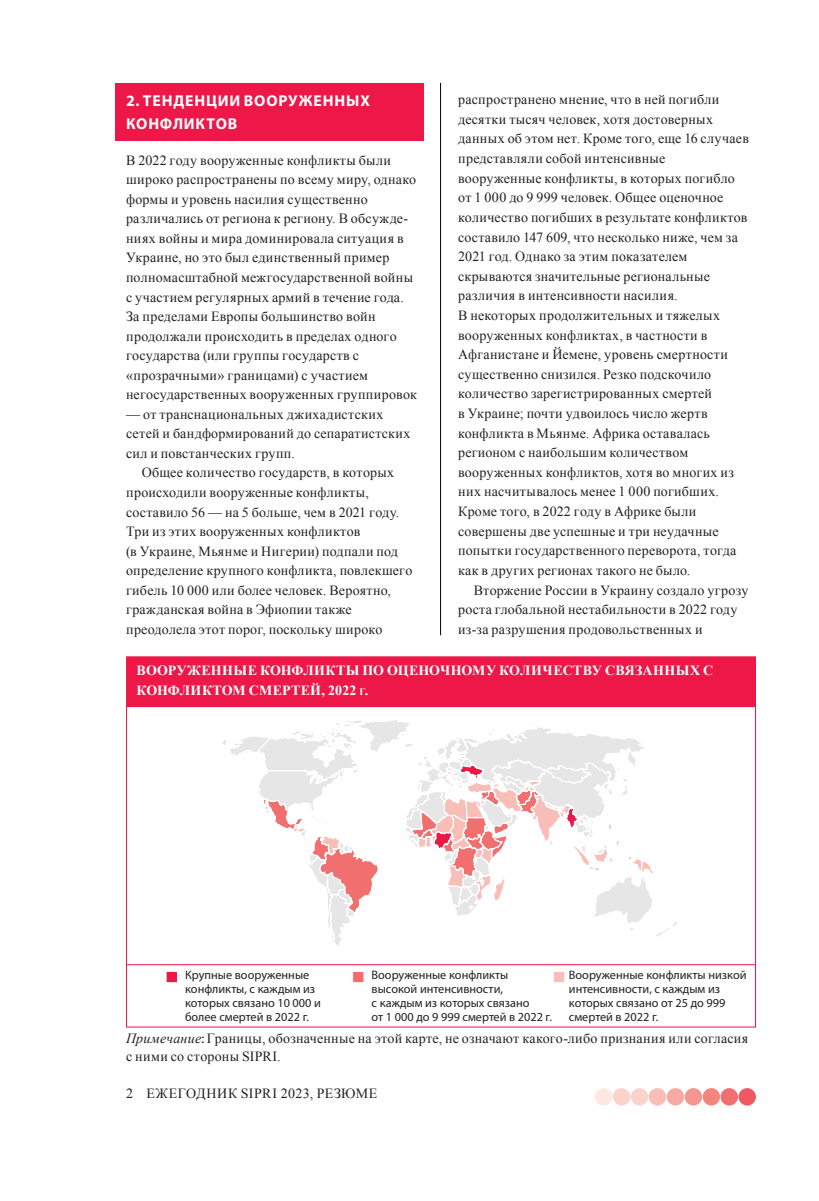
<style>
.page{position:relative;width:819px;height:1201px;background:#fff}
.page>*{position:absolute;margin:0;border:0;box-sizing:border-box;transform-origin:0 0}
.Headline_A_NEW{font:700 15.75px/22.2px "Myriad Pro";letter-spacing:.05em;color:#fff}
.Normal_first_paragraph{font:14px/19.6px "Times New Roman";letter-spacing:.02em;color:#231f20}
.Table_note_no_indent{font:14px/17.5px "Times New Roman";letter-spacing:.02em;color:#231f20}
.t1{font:700 14px/19.2px "Times New Roman";letter-spacing:.01em;color:#fff}
.Header_even{font:14px "Times New Roman";letter-spacing:.03em;color:#231f20}
.t2{font:12.25px/14px "Myriad Pro";color:#231f20}
.s1{font-size:9.8px}
.s2{font-style:italic}
.s3{font-family:"Myriad Pro"}
</style>
<div class="page">
<hr style="left:440px;top:83px;width:1px;height:552px;background:#000">
<div style="left:116px;top:83px;width:308px;height:57px;background:#ed1748"></div>
<div style="left:595px;top:1088px;width:17px;height:17px;background:#fde8e3;border-radius:50%"></div>
<div style="left:613px;top:1088px;width:17px;height:17px;background:#fbd3cb;border-radius:50%"></div>
<div style="left:630px;top:1088px;width:18px;height:17px;background:#fbd3cb;border-radius:50%"></div>
<div style="left:648px;top:1088px;width:18px;height:17px;background:#fabeb6;border-radius:50%"></div>
<div style="left:666px;top:1088px;width:18px;height:17px;background:#f8aaa2;border-radius:50%"></div>
<div style="left:684px;top:1088px;width:18px;height:17px;background:#f59690;border-radius:50%"></div>
<div style="left:702px;top:1088px;width:18px;height:17px;background:#f3847f;border-radius:50%"></div>
<div style="left:720px;top:1088px;width:18px;height:17px;background:#f26f6f;border-radius:50%"></div>
<div style="left:738px;top:1088px;width:18px;height:17px;background:#f05961;border-radius:50%"></div>
<div style="left:127px;top:657px;width:628px;height:49px;background:#ed1748"></div>
<div style="left:126px;top:656px;width:630px;height:51px;border:2px solid #ed1748"></div>
<div style="left:166px;top:971px;width:12px;height:12px;background:#ed1748;border:1px solid #fff"></div>
<div style="left:352px;top:971px;width:12px;height:12px;background:#f26f6f;border:1px solid #fff"></div>
<div style="left:553px;top:971px;width:12px;height:12px;background:#f9beb7;border:1px solid #fff"></div>
<hr style="left:126px;top:964px;width:629px;height:1px;background:#ed1748">
<svg style="left:222px;top:720px;width:456px;height:226px"></svg>
<p class="Normal_first_paragraph" style="left:458px;top:90px;width:292px">распространено мнение, что в ней погибли десятки тысяч человек, хотя достоверных данных об этом нет. Кроме того, еще 16 случаев представляли собой интенсивные вооруженные конфликты, в которых погибло от 1 000 до 9 999 человек. Общее оценочное количество погибших в результате конфликтов составило 147 609, что несколько ниже, чем за 2021 год. Однако за этим показателем скрываются значительные региональные различия в интенсивности насилия.<br>В некоторых продолжительных и тяжелых вооруженных конфликтах, в частности в Афганистане и Йемене, уровень смертности существенно снизился. Резко подскочило количество зарегистрированных смертей<br>в Украине; почти удвоилось число жертв конфликта в Мьянме. Африка оставалась регионом с наибольшим количеством вооруженных конфликтов, хотя во многих из них насчитывалось менее 1 000 погибших.<br>Кроме того, в 2022 году в Африке были совершены две успешные и три неудачные попытки государственного переворота, тогда как в других регионах такого не было.</p>
<p class="Normal_first_paragraph" style="left:458px;top:580px;width:292px;text-indent:16px">Вторжение России в Украину создало угрозу роста глобальной нестабильности в 2022 году из-за разрушения продовольственных и</p>
<p class="t1" style="left:136px;top:660px;width:578px">ВООРУЖЕННЫЕ КОНФЛИКТЫ ПО ОЦЕНОЧНОМУ КОЛИЧЕСТВУ СВЯЗАННЫХ С<br>КОНФЛИКТОМ СМЕРТЕЙ, 2022 <span class="s1">г</span>.</p>
<p class="Headline_A_NEW" style="left:126px;top:89px;width:245px">2. ТЕНДЕНЦИИ ВООРУЖЕННЫХ<br>КОНФЛИКТОВ</p>
<p class="Normal_first_paragraph" style="left:126px;top:150px;width:292px">В 2022 году вооруженные конфликты были широко распространены по всему миру, однако формы и уровень насилия существенно различались от региона к региону. В обсужде&shy;ниях войны и мира доминировала ситуация в Украине, но это был единственный пример полномасштабной межгосударственной войны с участием регулярных армий в течение года.<br>За пределами Европы большинство войн продолжали происходить в пределах одного государства (или группы государств с «прозрачными» границами) с участием негосударственных вооруженных группировок</p>
<p class="Normal_first_paragraph" style="left:126px;top:404px;width:286px">— от транснациональных джихадистских сетей и бандформирований до сепаратистских сил и повстанческих групп.</p>
<p class="Normal_first_paragraph" style="left:126px;top:463px;width:288px;text-indent:16px">Общее количество государств, в которых происходили вооруженные конфликты, составило 56 — на 5 больше, чем в 2021 году.<br>Три из этих вооруженных конфликтов<br>(в Украине, Мьянме и Нигерии) подпали под определение крупного конфликта, повлекшего гибель 10 000 или более человек. Вероятно, гражданская война в Эфиопии также преодолела этот порог, поскольку широко</p>
<p class="t2" style="left:185px;top:967px;width:137px">Крупные вооруженные конфликты, с каждым из которых связано 10 000 и более смертей в 2022 г.</p>
<p class="t2" style="left:371px;top:967px;width:182px">Вооруженные конфликты высокой интенсивности,<br>с каждым из которых связано<br>от 1 000 до 9 999 смертей в 2022 г.</p>
<p class="t2" style="left:569px;top:967px;width:179px">Вооруженные конфликты низкой интенсивности, с каждым из которых связано от 25 до 999 смертей в 2022 г.</p>
<p class="Table_note_no_indent" style="left:126px;top:1029px;width:623px"><span class="s2">Примечание</span><span class="s3">:</span> Границы, обозначенные на этой карте, не означают какого-либо признания или согласия с ними со стороны SIPRI.</p>
<p class="Header_even" style="left:126px;top:1083px;width:253px">2 ЕЖЕГОДНИК SIPRI 2023, РЕЗЮМЕ</p>
</div>
